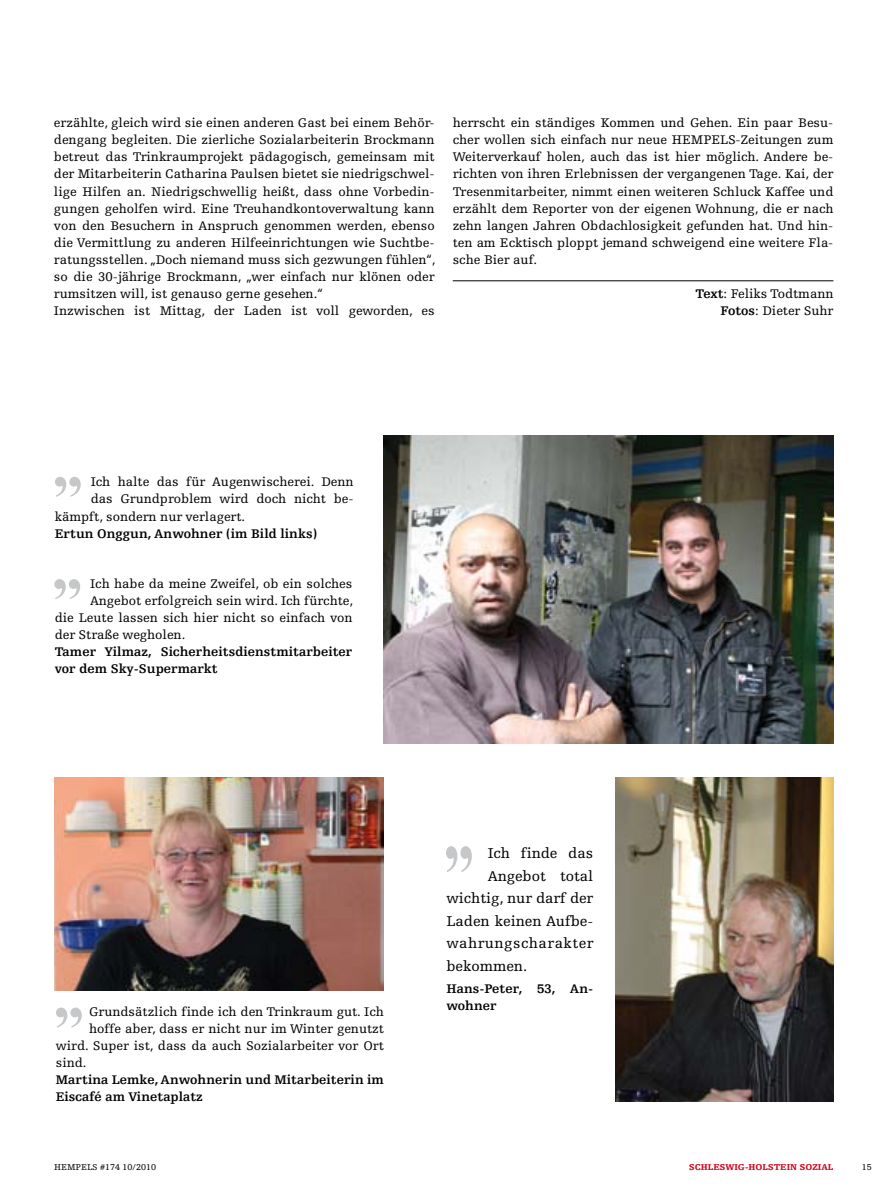
<style>
.page{position:relative;width:893px;height:1191px;background:#fff}
.page>*{position:absolute;margin:0;border:0;box-sizing:border-box;transform-origin:0 0}
.t1{font:700 79.95px "Times New Roman";color:#c6c7c8;scale:.77 1}
.t2{font:700 61.5px "Times New Roman";color:#c6c7c8}
.t3{font:15px "Hempels Egyptienne";color:#000}
.t4{font:15px "Hempels Egyptienne";letter-spacing:.035em;color:#000}
.t5{font:13.2px/17.1px "Hempels Egyptienne";color:#000}
.t6{font:700 13.2px/17.1px "Hempels Egyptienne";color:#000}
.t7{font:900 9px "Hempels Egyptienne";letter-spacing:.005em;color:#cd071e}
.t8{font:9px "Hempels Egyptienne";color:#000}
.s1{font-weight:700}
</style>
<div class="page">
<hr style="left:453px;top:280px;width:380px;height:1px;background:#000">
<img style="left:615px;top:777px;width:218px;height:325px">
<img style="left:54px;top:777px;width:330px;height:213px">
<img style="left:384px;top:436px;width:449px;height:307px">
<p class="t5" style="left:54px;top:114px;width:383px">erzählte, gleich wird sie einen anderen Gast bei einem Behör&shy;dengang begleiten. Die zierliche Sozialarbeiterin Brockmann betreut das Trinkraumprojekt pädagogisch, gemeinsam mit der Mitarbeiterin Catharina Paulsen bietet sie niedrigschwel&shy;lige Hilfen an. Niedrigschwellig heißt, dass ohne Vorbedin&shy;gungen geholfen wird. Eine Treuhandkontoverwaltung kann von den Besuchern in Anspruch genommen werden, ebenso die Vermittlung zu anderen Hilfeeinrichtungen wie Suchtbe&shy;ratungsstellen. „Doch niemand muss sich gezwungen fühlen“, so die 30-jährige Brockmann, „wer einfach nur klönen oder rumsitzen will, ist genauso gerne gesehen.“<br>Inzwischen ist Mittag, der Laden ist voll geworden, es</p>
<p class="t5" style="left:453px;top:114px;width:382px;text-align:justify">herrscht ein ständiges Kommen und Gehen. Ein paar Besu&shy;cher wollen sich einfach nur neue HEMPELS-Zeitungen zum Weiterverkauf holen, auch das ist hier möglich. Andere be&shy;richten von ihren Erlebnissen der vergangenen Tage. Kai, der Tresenmitarbeiter, nimmt einen weiteren Schluck Kaffee und erzählt dem Reporter von der eigenen Wohnung, die er nach zehn langen Jahren Obdachlosigkeit gefunden hat. Und hin&shy;ten am Ecktisch ploppt jemand schweigend eine weitere Fla&shy;sche Bier auf.</p>
<p class="t5" style="left:695px;top:285px;width:139px;text-align:right"><span class="s1">Text</span>: Feliks Todtmann<br><span class="s1">Fotos</span>: Dieter Suhr</p>
<h2 class="t2" style="left:52px;top:423px;width:32px">„</h2>
<p class="t5" style="left:91px;top:474px;width:264px">Ich halte das für Augenwischerei. Denn</p>
<p class="t5" style="left:91px;top:491px;width:264px">das Grundproblem wird doch nicht be-</p>
<p class="t5" style="left:55px;top:508px;width:192px">kämpft, sondern nur verlagert.</p>
<p class="t6" style="left:55px;top:525px;width:264px">Ertun Onggun, Anwohner (im Bild links)</p>
<p class="t5" style="left:90px;top:575px;width:264px">Ich habe da meine Zweifel, ob ein solches</p>
<p class="t5" style="left:90px;top:592px;width:264px">Angebot erfolgreich sein wird. Ich fürchte,</p>
<p class="t5" style="left:55px;top:609px;width:299px">die Leute lassen sich hier nicht so einfach von</p>
<p class="t5" style="left:55px;top:626px;width:132px">der Straße wegholen.</p>
<p class="t6" style="left:55px;top:643px;width:299px">Tamer Yilmaz, Sicherheitsdienstmitarbeiter vor dem Sky-Supermarkt</p>
<h2 class="t2" style="left:52px;top:525px;width:32px">„</h2>
<h2 class="t2" style="left:53px;top:953px;width:32px">„</h2>
<p class="t5" style="left:89px;top:1003px;width:296px">Grundsätzlich finde ich den Trinkraum gut. Ich</p>
<p class="t5" style="left:89px;top:1020px;width:296px">hoffe aber, dass er nicht nur im Winter genutzt</p>
<p class="t5" style="left:56px;top:1037px;width:330px">wird. Super ist, dass da auch Sozialarbeiter vor Ort</p>
<p class="t5" style="left:56px;top:1054px;width:32px">sind.</p>
<p class="t6" style="left:56px;top:1071px;width:330px">Martina Lemke, Anwohnerin und Mitarbeiterin im<br>Eiscafé am Vinetaplatz</p>
<h1 class="t1" style="left:443px;top:776px;width:41px">„</h1>
<p class="t3" style="left:488px;top:845px;width:107px">Ich finde das</p>
<p class="t3" style="left:488px;top:867px;width:107px">Angebot total</p>
<p class="t3" style="left:446px;top:890px;width:148px">wichtig, nur darf der</p>
<p class="t3" style="left:446px;top:912px;width:148px">Laden keinen Aufbe-</p>
<p class="t4" style="left:446px;top:935px;width:148px">wahrungscharakter</p>
<p class="t3" style="left:446px;top:957px;width:82px">bekommen.</p>
<p class="t6" style="left:446px;top:980px;width:148px">Hans-Peter, 53, An&shy;wohner</p>
<p class="t8" style="left:54px;top:1161px;width:104px">HEMPELS #174 10/2010</p>
<p class="t7" style="left:689px;top:1161px;width:146px">SCHLESWIG-HOLSTEIN SOZIAL</p>
<p class="t8" style="left:862px;top:1161px;width:12px">15</p>
</div>
